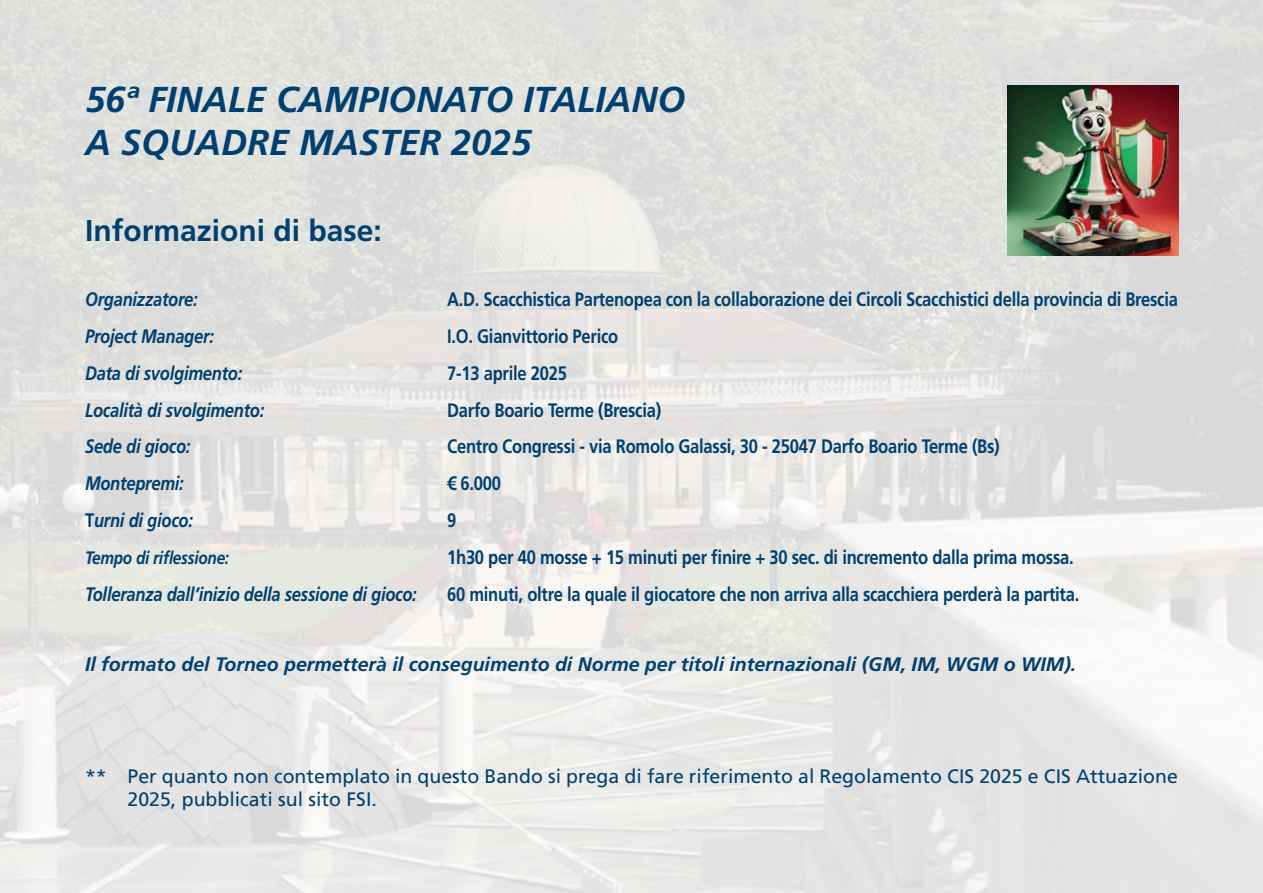
<style>
.page{position:relative;width:1263px;height:893px;background:#fff}
.page>*{position:absolute;margin:0;border:0;box-sizing:border-box;transform-origin:0 0}
.t1{font:italic 700 36px/43.2px "Frutiger LT Std";color:#004071}
.t2{font:700 30px "Frutiger LT Std";color:#004071}
.t3{font:700 19.5px "Frutiger LT Std";letter-spacing:-.015em;color:#004071;scale:.85 1}
.t4{font:italic 700 19.5px "Frutiger LT Std";letter-spacing:-.015em;color:#004071;scale:.85 1}
.t5{font:19.5px/23.4px "Frutiger LT Std";color:#004071}
.t6{font:italic 700 19.5px "Frutiger LT Std";letter-spacing:-.015em;color:#004071}
.t7{font:italic 700 18px "Frutiger LT Std";letter-spacing:-.015em;color:#004071;scale:.85 1}
.s1{font-style:normal}
</style>
<div class="page">
<img style="left:0;top:0;width:1263px;height:893px">
<img style="left:1008px;top:85px;width:170px;height:170px">
<h1 class="t1" style="left:85px;top:81px;width:602px">56ª FINALE CAMPIONATO ITALIANO<br>A SQUADRE MASTER 2025</h1>
<h2 class="t2" style="left:85px;top:218px;width:298px">Informazioni di base:</h2>
<p class="t4" style="left:85px;top:291px;width:134px">Organizzatore:</p>
<p class="t3" style="left:447px;top:291px;width:861px">A.D. Scacchistica Partenopea con la collaborazione dei Circoli Scacchistici della provincia di Brescia</p>
<p class="t4" style="left:85px;top:328px;width:153px">Project Manager:</p>
<p class="t3" style="left:447px;top:328px;width:203px">I.O. Gianvittorio Perico</p>
<p class="t4" style="left:85px;top:365px;width:187px">Data di svolgimento:</p>
<p class="t3" style="left:447px;top:365px;width:142px">7-13 aprile 2025</p>
<p class="t4" style="left:85px;top:402px;width:213px">Località di svolgimento:</p>
<p class="t3" style="left:447px;top:402px;width:253px">Darfo Boario Terme (Brescia)</p>
<p class="t4" style="left:85px;top:439px;width:126px">Sede di gioco:</p>
<p class="t3" style="left:447px;top:439px;width:652px">Centro Congressi - via Romolo Galassi, 30 - 25047 Darfo Boario Terme (Bs)</p>
<p class="t4" style="left:85px;top:476px;width:118px">Montepremi:</p>
<p class="t3" style="left:447px;top:476px;width:65px">€ 6.000</p>
<p class="t4" style="left:85px;top:513px;width:129px"><span class="s1">T</span>urni di gioco:</p>
<p class="t3" style="left:447px;top:513px;width:12px">9</p>
<p class="t7" style="left:85px;top:551px;width:171px">Tempo di riflessione:</p>
<p class="t3" style="left:447px;top:549px;width:738px">1h30 per 40 mosse + 15 minuti per finire + 30 sec. di incremento dalla prima mossa.</p>
<p class="t4" style="left:85px;top:586px;width:392px">Tolleranza dall’inizio della sessione di gioco:</p>
<p class="t3" style="left:447px;top:586px;width:745px">60 minuti, oltre la quale il giocatore che non arriva alla scacchiera perderà la partita.</p>
<p class="t6" style="left:85px;top:657px;width:993px">Il formato del Torneo permetterà il conseguimento di Norme per titoli internazionali (GM, IM, WGM o WIM).</p>
<p class="t5" style="left:128px;top:766px;width:1052px;text-indent:-43px">** Per quanto non contemplato in questo Bando si prega di fare riferimento al Regolamento CIS 2025 e CIS Attuazione<br>2025, pubblicati sul sito FSI.</p>
</div>
